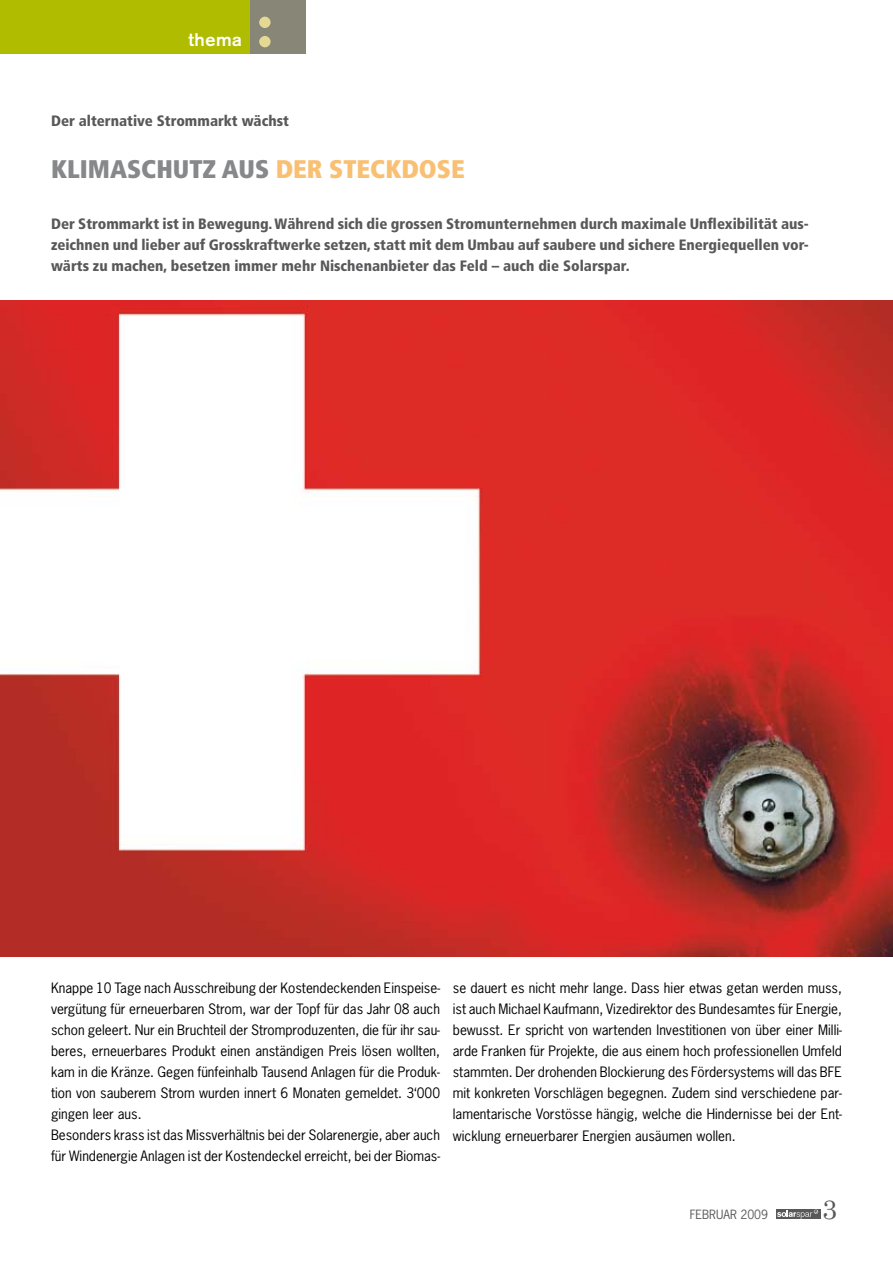
<style>
.page{position:relative;width:893px;height:1263px;background:#fff}
.page>*{position:absolute;margin:0;border:0;box-sizing:border-box;transform-origin:0 0}
.t1{font:700 72px "Sabon CE";color:#e3d994}
.t2{font:27px "Century";color:#58585a}
.t3{font:900 condensed 25.5px "Frutiger";color:#87888a}
.t4{font:700 18px "Akzidenz Grotesk";letter-spacing:.03em;color:#fff}
.t5{font:900 condensed 15px/21px "Frutiger";color:#58585a;text-align:justify}
.t6{font:13.5px/21px "News Gothic Std";color:#000}
.t7{font:12px "News Gothic Std";color:#58585a}
.s1{color:#f9c073}
</style>
<div class="page">
<div style="left:776px;top:1209px;width:44px;height:10px;background:#58585a"></div>
<svg style="left:777px;top:1209px;width:41px;height:10px"></svg>
<div style="left:0;top:0;width:252px;height:53px;background:#b0bc00"></div>
<div style="left:251px;top:0;width:55px;height:53px;background:#878677"></div>
<img style="left:0;top:300px;width:893px;height:657px">
<h3 class="t4" style="left:188px;top:29px;width:55px">thema</h3>
<h1 class="t1" style="left:201px;top:52px;width:41px;rotate:-90deg">..</h1>
<p class="t5" style="left:51px;top:110px;width:239px">Der alternative Strommarkt wächst</p>
<h3 class="t3" style="left:51px;top:153px;width:415px">KLIMASCHUTZ AUS <span class="s1">DER STECKDOSE</span></h3>
<p class="t5" style="left:51px;top:214px;width:759px">Der Strommarkt ist in Bewegung. Während sich die grossen Stromunternehmen durch maximale Unflexibilität aus&shy;zeichnen und lieber auf Grosskraftwerke setzen, statt mit dem Umbau auf saubere und sichere Energiequellen vor&shy;wärts zu machen, besetzen immer mehr Nischenanbieter das Feld – auch die Solarspar.</p>
<p class="t6" style="left:51px;top:977px;width:391px">Knappe 10 Tage nach Ausschreibung der Kostendeckenden Einspeise&shy;vergütung für erneuerbaren Strom, war der Topf für das Jahr 08 auch schon geleert. Nur ein Bruchteil der Stromproduzenten, die für ihr sau&shy;beres, erneuerbares Produkt einen anständigen Preis lösen wollten, kam in die Kränze. Gegen fünfeinhalb Tausend Anlagen für die Produk&shy;tion von sauberem Strom wurden innert 6 Monaten gemeldet. 3‘000 gingen leer aus.<br>Besonders krass ist das Missverhältnis bei der Solarenergie, aber auch für Windenergie Anlagen ist der Kostendeckel erreicht, bei der Biomas-</p>
<p class="t6" style="left:453px;top:978px;width:391px;text-align:justify">se dauert es nicht mehr lange. Dass hier etwas getan werden muss, ist auch Michael Kaufmann, Vizedirektor des Bundesamtes für Energie, bewusst. Er spricht von wartenden Investitionen von über einer Milli&shy;arde Franken für Projekte, die aus einem hoch professionellen Umfeld stammten. Der drohenden Blockierung des Fördersystems will das BFE mit konkreten Vorschlägen begegnen. Zudem sind verschiedene par&shy;lamentarische Vorstösse hängig, welche die Hindernisse bei der Ent&shy;wicklung erneuerbarer Energien ausäumen wollen.</p>
<p class="t7" style="left:690px;top:1206px;width:80px">FEBRUAR 2009</p>
<h2 class="t2" style="left:822px;top:1186px;width:17px">3</h2>
</div>
